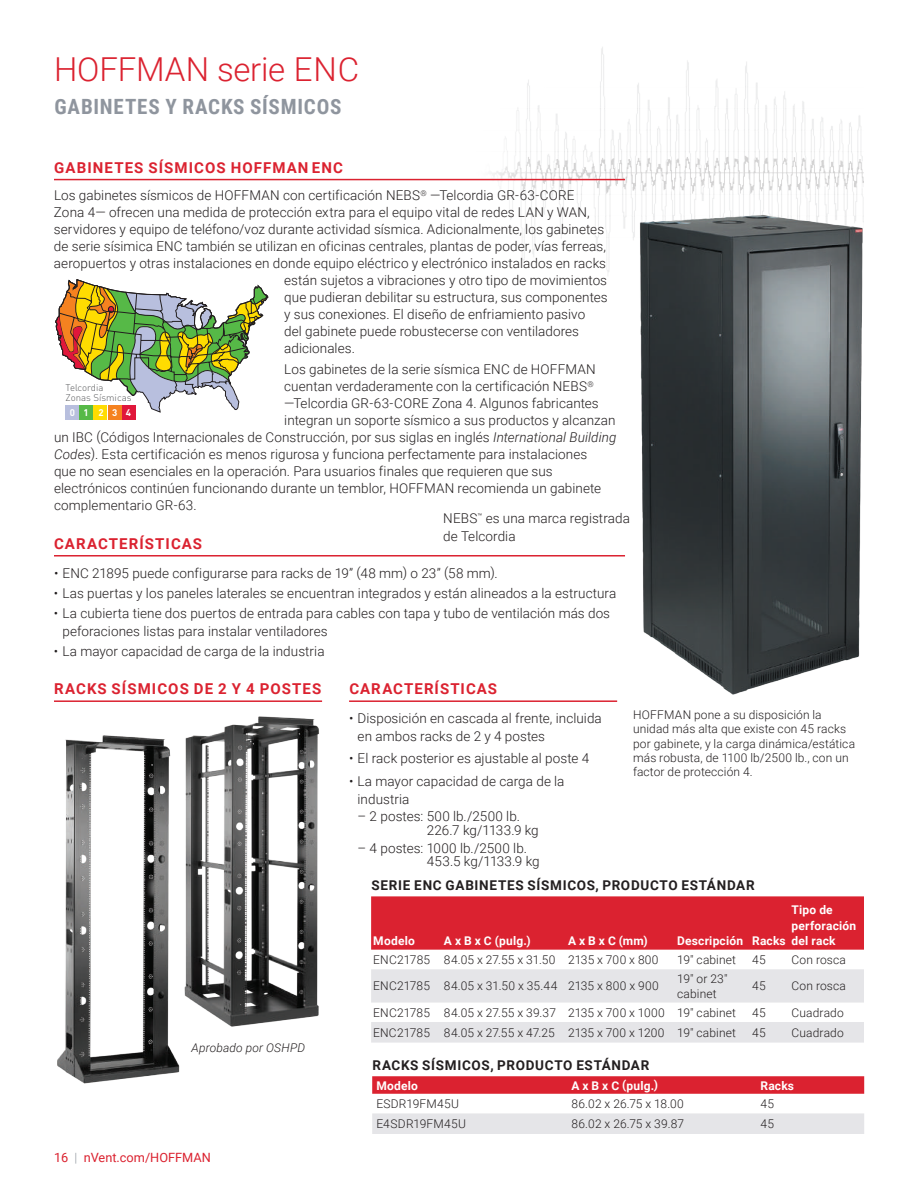
<style>
.page{position:relative;width:918px;height:1188px;background:#fff}
.page>*{position:absolute;margin:0;border:0;box-sizing:border-box;transform-origin:0 0}
.t1{font:300 33px "Roboto";letter-spacing:-.005em;color:#db2230}
.t2{font:700 21px "Roboto Condensed";letter-spacing:.035em;color:#8f959e}
.t3{font:700 15px "Roboto";letter-spacing:.07em;color:#db2230}
.t4{font:300 13.5px/18px "Roboto";letter-spacing:.005em;color:#231f20}
.t5{font:700 13.5px "Roboto";letter-spacing:.05em;color:#231f20}
.t6{font:12.75px "Roboto";color:#db2230}
.t7{font:300 12px/14.4px "Roboto";letter-spacing:.01em;color:#231f20}
.t8{font:700 12px/15.8px "Roboto";letter-spacing:.015em;color:#fff}
.t9{font:italic 300 12px "Roboto";letter-spacing:.015em;color:#231f20}
.t10{font:300 9.6px/9.6px "DIN Pro";color:#57585a}
.t11{font:700 9.6px "DIN Pro";color:#fff}
.s1{font-style:italic}
.s2{font-weight:300;color:#8f959e}
</style>
<div class="page">
<img style="left:470px;top:47px;width:394px;height:226px">
<hr style="left:54px;top:179px;width:571px;height:1px;background:#db2230">
<hr style="left:54px;top:555px;width:571px;height:2px;background:#db2230">
<svg style="left:55px;top:279px;width:214px;height:134px"></svg>
<div style="left:65px;top:405px;width:14px;height:15px;background:#b8bfde"></div>
<div style="left:80px;top:405px;width:13px;height:15px;background:#56b947"></div>
<div style="left:94px;top:405px;width:13px;height:15px;background:#ffdc01"></div>
<div style="left:108px;top:405px;width:13px;height:15px;background:#f58220"></div>
<div style="left:122px;top:405px;width:13px;height:15px;background:#e0173b"></div>
<img style="left:634px;top:208px;width:230px;height:487px">
<img style="left:194px;top:716px;width:125px;height:311px">
<img style="left:57px;top:735px;width:137px;height:349px">
<hr style="left:54px;top:700px;width:268px;height:2px;background:#db2230">
<hr style="left:349px;top:700px;width:268px;height:2px;background:#db2230">
<div style="left:371px;top:896px;width:493px;height:54px;background:#db2230"></div>
<svg style="left:371px;top:969px;width:493px;height:74px"></svg>
<svg style="left:372px;top:1076px;width:492px;height:18px;background:#db2835"></svg>
<div style="left:372px;top:1113px;width:492px;height:21px;background:#e5e5e8"></div>
<h1 class="t1" style="left:54px;top:46px;width:307px">HOFFMAN serie ENC</h1>
<h2 class="t2" style="left:54px;top:91px;width:289px">GABINETES Y RACKS SÍSMICOS</h2>
<p class="t3" style="left:54px;top:157px;width:290px">GABINETES SÍSMICOS HOFFMAN ENC</p>
<p class="t4" style="left:54px;top:186px;width:522px">Los gabinetes sísmicos de HOFFMAN con certificación NEBS<sup>®</sup> —Telcordia GR-63-CORE</p>
<p class="t4" style="left:54px;top:203px;width:537px">Zona 4— ofrecen una medida de protección extra para el equipo vital de redes LAN y WAN,</p>
<p class="t4" style="left:54px;top:220px;width:552px">servidores y equipo de teléfono/voz durante actividad sísmica. Adicionalmente, los gabinetes</p>
<p class="t4" style="left:54px;top:237px;width:554px">de serie sísimica ENC también se utilizan en oficinas centrales, plantas de poder, vías ferreas,</p>
<p class="t4" style="left:54px;top:254px;width:554px">aeropuertos y otras instalaciones en donde equipo eléctrico y electrónico instalados en racks</p>
<p class="t4" style="left:284px;top:271px;width:324px">están sujetos a vibraciones y otro tipo de movimientos</p>
<p class="t4" style="left:284px;top:288px;width:325px">que pudieran debilitar su estructura, sus componentes</p>
<p class="t4" style="left:284px;top:305px;width:302px">y sus conexiones. El diseño de enfriamiento pasivo</p>
<p class="t4" style="left:284px;top:322px;width:296px">del gabinete puede robustecerse con ventiladores</p>
<p class="t4" style="left:284px;top:339px;width:72px">adicionales.</p>
<p class="t4" style="left:284px;top:360px;width:313px">Los gabinetes de la serie sísmica ENC de HOFFMAN</p>
<p class="t4" style="left:284px;top:377px;width:311px">cuentan verdaderamente con la certificación NEBS<sup>®</sup></p>
<p class="t4" style="left:284px;top:394px;width:316px">—Telcordia GR-63-CORE Zona 4. Algunos fabricantes</p>
<p class="t4" style="left:284px;top:411px;width:333px">integran un soporte sísmico a sus productos y alcanzan</p>
<p class="t4" style="left:54px;top:428px;width:564px">un IBC (Códigos Internacionales de Construcción, por sus siglas en inglés <span class="s1">International Building</span></p>
<p class="t4" style="left:54px;top:445px;width:535px"><span class="s1">Codes</span>). Esta certificación es menos rigurosa y funciona perfectamente para instalaciones</p>
<p class="t4" style="left:54px;top:462px;width:500px">que no sean esenciales en la operación. Para usuarios finales que requieren que sus</p>
<p class="t4" style="left:54px;top:479px;width:549px">electrónicos continúen funcionando durante un temblor, HOFFMAN recomienda un gabinete</p>
<p class="t4" style="left:54px;top:496px;width:144px">complementario GR-63.</p>
<p class="t3" style="left:54px;top:533px;width:149px">CARACTERÍSTICAS</p>
<p class="t4" style="left:54px;top:563px;width:445px">• ENC 21895 puede configurarse para racks de 19” (48 mm) o 23” (58 mm).</p>
<p class="t4" style="left:54px;top:583px;width:564px">• Las puertas y los paneles laterales se encuentran integrados y están alineados a la estructura</p>
<p class="t4" style="left:62px;top:604px;width:549px;text-indent:-9px">• La cubierta tiene dos puertos de entrada para cables con tapa y tubo de ventilación más dos peforaciones listas para instalar ventiladores</p>
<p class="t4" style="left:54px;top:642px;width:272px">• La mayor capacidad de carga de la industria</p>
<p class="t10" style="left:65px;top:382px;width:68px">Telcordia<br>Zonas Sísmicas</p>
<p class="t11" style="left:70px;top:405px;width:63px">01 234</p>
<p class="t4" style="left:443px;top:509px;width:188px">NEBS<sup>™</sup> es una marca registrada de Telcordia</p>
<p class="t3" style="left:54px;top:679px;width:269px">RACKS SÍSMICOS DE 2 Y 4 POSTES</p>
<p class="t3" style="left:349px;top:679px;width:149px">CARACTERÍSTICAS</p>
<p class="t4" style="left:358px;top:709px;width:246px;text-indent:-9px">• Disposición en cascada al frente, incluida en ambos racks de 2 y 4 postes</p>
<p class="t4" style="left:349px;top:749px;width:242px">• El rack posterior es ajustable al poste 4</p>
<p class="t4" style="left:358px;top:771px;width:208px;text-indent:-9px">• La mayor capacidad de carga de la industria</p>
<p class="t4" style="left:427px;top:809px;width:114px;line-height:13.5px;text-indent:-69px">– 2 postes: 500 lb./2500 lb.<br>226.7 kg/1133.9 kg</p>
<p class="t4" style="left:427px;top:841px;width:114px;line-height:13.5px;text-indent:-69px">– 4 postes: 1000 lb./2500 lb.<br>453.5 kg/1133.9 kg</p>
<p class="t5" style="left:371px;top:876px;width:385px">SERIE ENC GABINETES SÍSMICOS, PRODUCTO ESTÁNDAR</p>
<p class="t7" style="left:633px;top:707px;width:224px">HOFFMAN pone a su disposición la unidad más alta que existe con 45 racks por gabinete, y la carga dinámica/estática más robusta, de 1100 lb/2500 lb., con un factor de protección 4.</p>
<p class="t9" style="left:192px;top:1039px;width:115px">Aprobado por OSHPD</p>
<p class="t6" style="left:54px;top:1148px;width:158px">16 <span class="s2">|</span> nVent.com/HOFFMAN</p>
<p class="t8" style="left:792px;top:901px;width:66px">Tipo de perforación del rack</p>
<p class="t8" style="left:373px;top:933px;width:43px">Modelo</p>
<p class="t8" style="left:444px;top:933px;width:88px">A x B x C (pulg.)</p>
<p class="t8" style="left:568px;top:933px;width:81px">A x B x C (mm)</p>
<p class="t8" style="left:677px;top:933px;width:110px">Descripción Racks</p>
<p class="t7" style="left:373px;top:952px;width:287px">ENC21785 84.05 x 27.55 x 31.50 2135 x 700 x 800</p>
<p class="t7" style="left:677px;top:952px;width:60px">19" cabinet</p>
<p class="t7" style="left:752px;top:952px;width:15px">45</p>
<p class="t7" style="left:792px;top:952px;width:56px">Con rosca</p>
<p class="t7" style="left:373px;top:979px;width:287px">ENC21785 84.05 x 31.50 x 35.44 2135 x 800 x 900</p>
<p class="t7" style="left:677px;top:970px;width:52px;line-height:15.8px">19" or 23" cabinet</p>
<p class="t7" style="left:752px;top:979px;width:15px">45</p>
<p class="t7" style="left:792px;top:979px;width:56px">Con rosca</p>
<p class="t7" style="left:373px;top:1005px;width:364px">ENC21785 84.05 x 27.55 x 39.37 2135 x 700 x 1000 19" cabinet</p>
<p class="t7" style="left:752px;top:1005px;width:15px">45</p>
<p class="t7" style="left:792px;top:1005px;width:54px">Cuadrado</p>
<p class="t7" style="left:373px;top:1025px;width:364px">ENC21785 84.05 x 27.55 x 47.25 2135 x 700 x 1200 19" cabinet</p>
<p class="t7" style="left:752px;top:1025px;width:15px">45</p>
<p class="t7" style="left:792px;top:1025px;width:54px">Cuadrado</p>
<p class="t5" style="left:372px;top:1056px;width:278px">RACKS SÍSMICOS, PRODUCTO ESTÁNDAR</p>
<p class="t8" style="left:376px;top:1077px;width:43px">Modelo</p>
<p class="t8" style="left:571px;top:1077px;width:88px">A x B x C (pulg.)</p>
<p class="t8" style="left:761px;top:1077px;width:35px">Racks</p>
<p class="t7" style="left:376px;top:1096px;width:84px">ESDR19FM45U</p>
<p class="t7" style="left:571px;top:1096px;width:114px">86.02 x 26.75 x 18.00</p>
<p class="t7" style="left:761px;top:1096px;width:15px">45</p>
<p class="t7" style="left:376px;top:1116px;width:91px">E4SDR19FM45U</p>
<p class="t7" style="left:571px;top:1116px;width:114px">86.02 x 26.75 x 39.87</p>
<p class="t7" style="left:761px;top:1116px;width:15px">45</p>
</div>
